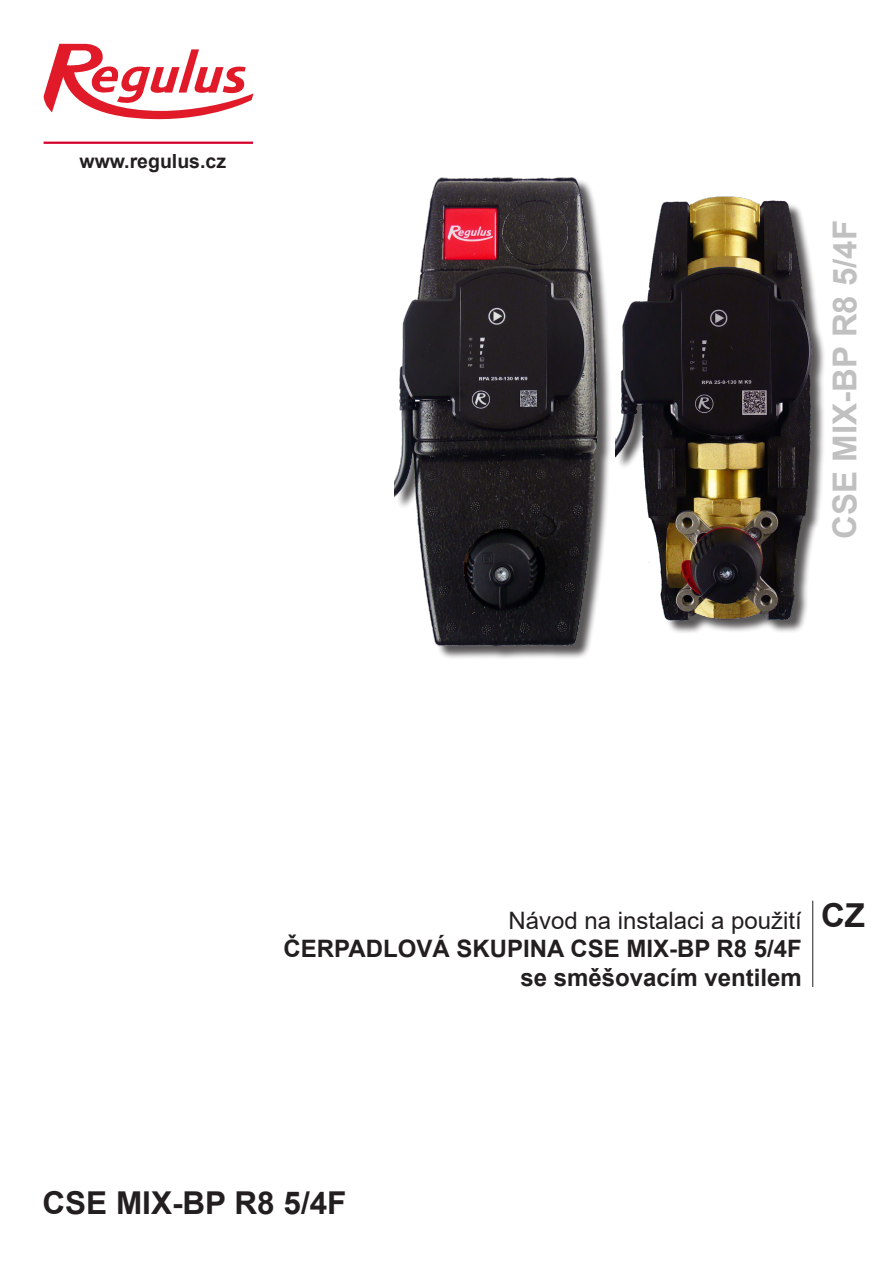
<style>
.page{position:relative;width:893px;height:1263px;background:#fff}
.page>*{position:absolute;margin:0;border:0;box-sizing:border-box;transform-origin:0 0}
.t1{font:700 33px "Arial";color:#c0c0c0}
.t2{font:700 33px "Arial";color:#231f20}
.t3{font:700 31.5px "Arial";color:#231f20}
.t4{font:700 24px "Arial";color:#231f20}
.t5{font:24px "Arial";color:#231f20}
.t6{font:700 19.5px "Arial";color:#231f20}
</style>
<div class="page">
<svg style="left:44px;top:44px;width:209px;height:75px"></svg>
<hr style="left:44px;top:142px;width:209px;height:2px;background:#d6002d">
<hr style="left:812px;top:901px;width:1px;height:86px;background:#231f20">
<div style="left:396px;top:179px;width:216px;height:481px;background:#231f20;opacity:.75"></div>
<img style="left:395px;top:177px;width:208px;height:471px">
<div style="left:618px;top:199px;width:207px;height:436px;background:#231f20;opacity:.75"></div>
<img style="left:615px;top:196px;width:199px;height:426px">
<p class="t6" style="left:80px;top:147px;width:148px">www.regulus.cz</p>
<p class="t1" style="left:822px;top:539px;width:320px;rotate:-90deg">CSE MIX-BP R8 5/4F</p>
<p class="t5" style="left:508px;top:903px;width:295px">Návod na instalaci a použití</p>
<p class="t2" style="left:821px;top:892px;width:45px">CZ</p>
<p class="t4" style="left:284px;top:932px;width:520px">ČERPADLOVÁ SKUPINA CSE MIX-BP R8 5/4F</p>
<p class="t4" style="left:520px;top:961px;width:283px">se směšovacím ventilem</p>
<p class="t3" style="left:43px;top:1180px;width:306px">CSE MIX-BP R8 5/4F</p>
</div>
